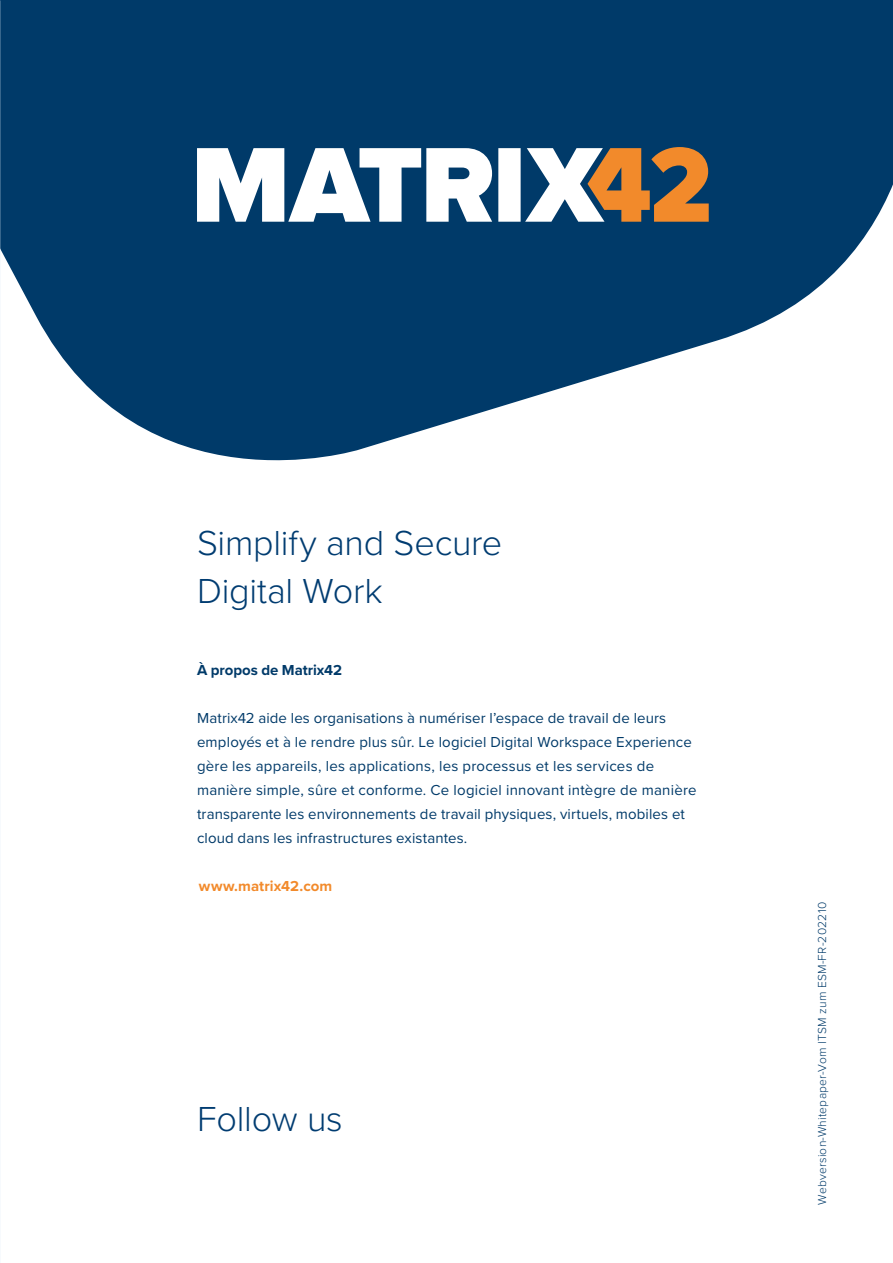
<style>
.page{position:relative;width:893px;height:1263px;background:#fff}
.page>*{position:absolute;margin:0;border:0;box-sizing:border-box;transform-origin:0 0}
.t1{font:300 36px/48px "Proxima Nova";letter-spacing:-.005em;color:#003c71}
.t2{font:15px/24px "Proxima Nova";letter-spacing:.01em;color:#003a69}
.t3{font:700 15px "Proxima Nova";letter-spacing:-.005em;color:#003a69}
.t4{font:700 15px "Proxima Nova";letter-spacing:.005em;color:#f28a2b}
.t5{font:300 12px "Proxima Nova";letter-spacing:.02em;color:#003a69}
</style>
<div class="page">
<svg style="left:0;top:0;width:893px;height:461px;fill:#003a69"></svg>
<svg style="left:197px;top:147px;width:512px;height:75px"></svg>
<h1 class="t1" style="left:197px;top:517px;width:307px">Simplify and Secure<br>Digital Work</h1>
<p class="t3" style="left:197px;top:659px;width:146px">À propos de Matrix42</p>
<p class="t2" style="left:197px;top:705px;width:501px">Matrix42 aide les organisations à numériser l’espace de travail de leurs employés et à le rendre plus sûr. Le logiciel Digital Workspace Experience gère les appareils, les applications, les processus et les services de manière simple, sûre et conforme. Ce logiciel innovant intègre de manière transparente les environnements de travail physiques, virtuels, mobiles et cloud dans les infrastructures existantes.</p>
<p class="t4" style="left:199px;top:875px;width:135px">www.matrix42.com</p>
<h1 class="t1" style="left:197px;top:1093px;width:147px">Follow us</h1>
<p class="t5" style="left:813px;top:1204px;width:304px;rotate:-90deg">Webversion-Whitepaper-Vom ITSM zum ESM-FR-202210</p>
</div>
